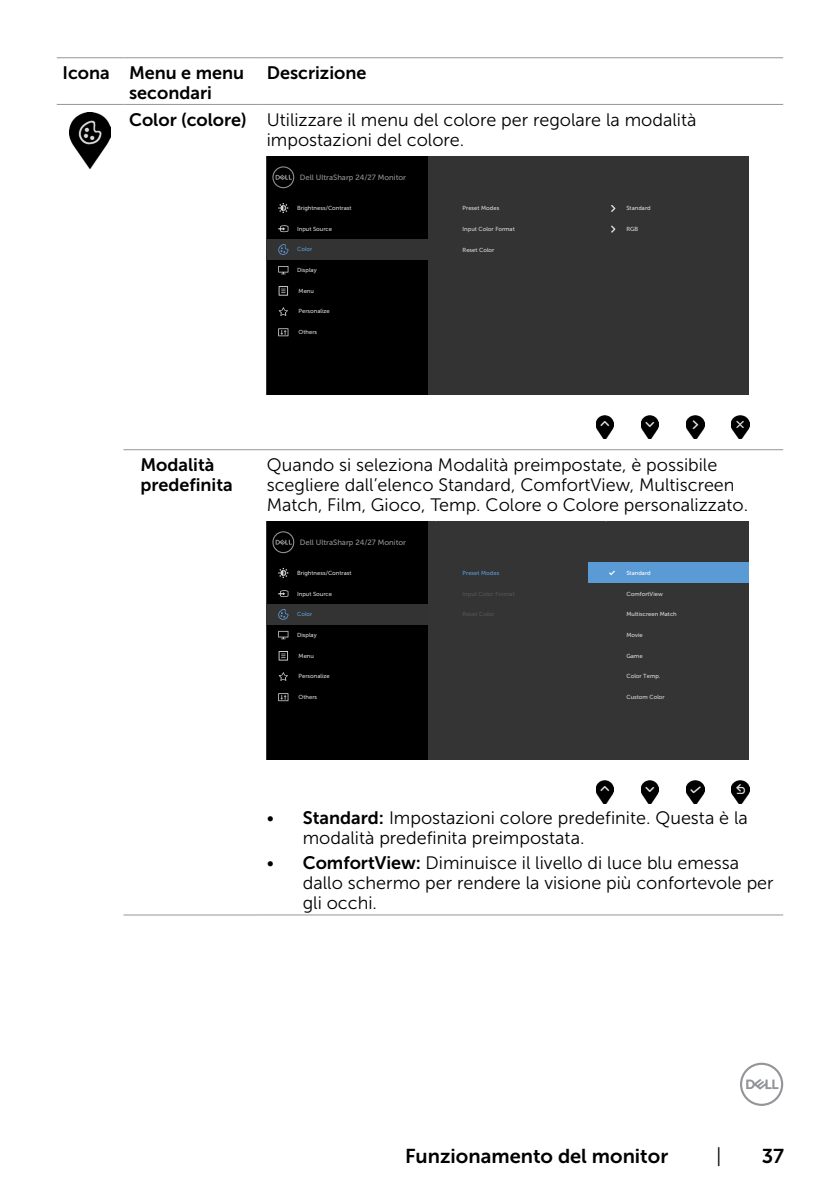
<style>
.page{position:relative;width:840px;height:1191px;background:#fff}
.page>*{position:absolute;margin:0;border:0;box-sizing:border-box;transform-origin:0 0}
.t1{font:20px "Museo Sans For Dell 700";color:#000}
.t2{font:20px "Museo Sans For Dell 300";color:#000}
.Table_Paragraph{font:18px/20px "Museo Sans For Dell 300";color:#000}
.Table_Head{font:18px/20px "Museo Sans For Dell 700";color:#000}
.Table_Paragraph-Inde{font:18px/20px "Museo Sans For Dell 700";color:#000}
.Table_Paragraph-2{font:18px "Museo Sans For Dell 700";color:#000}
.t3{font:7.6px "Museo Sans For Dell 500";color:#939393}
.t4{font:5.8px "Museo Sans For Dell 500";color:#d9d9d9}
.t5{font:5.8px "Museo Sans For Dell 500";color:#5b9bd5}
.t6{font:5.8px "Museo Sans For Dell 500";color:#fff}
.s1{font-family:"Museo Sans For Dell 700"}
</style>
<div class="page">
<svg style="left:740px;top:1062px;width:42px;height:44px"></svg>
<hr style="left:57px;top:104px;width:66px;height:1px;background:#939598">
<hr style="left:123px;top:104px;width:138px;height:1px;background:#939598">
<hr style="left:261px;top:104px;width:521px;height:1px;background:#939598">
<hr style="left:123px;top:914px;width:138px;height:1px;background:#939598">
<hr style="left:57px;top:57px;width:66px;height:1px;background:#939598">
<hr style="left:123px;top:57px;width:138px;height:1px;background:#939598">
<hr style="left:261px;top:57px;width:521px;height:1px;background:#939598">
<hr style="left:123px;top:449px;width:138px;height:1px;background:#939598">
<hr style="left:261px;top:449px;width:521px;height:1px;background:#939598">
<hr style="left:261px;top:914px;width:521px;height:1px;background:#939598">
<img style="left:70px;top:112px;width:40px;height:56px">
<div style="left:266px;top:156px;width:482px;height:238px;background:#333"></div>
<div style="left:266px;top:156px;width:161px;height:42px;background:#000"></div>
<svg style="left:272px;top:166px;width:22px;height:22px"></svg>
<div style="left:266px;top:218px;width:161px;height:21px;background:#000"></div>
<div style="left:266px;top:260px;width:161px;height:20px;background:#000"></div>
<div style="left:266px;top:280px;width:161px;height:21px;background:#000"></div>
<div style="left:266px;top:301px;width:161px;height:21px;background:#000"></div>
<div style="left:266px;top:322px;width:161px;height:21px;background:#000"></div>
<div style="left:266px;top:343px;width:161px;height:20px;background:#000"></div>
<div style="left:266px;top:363px;width:161px;height:21px;background:#000"></div>
<div style="left:266px;top:384px;width:161px;height:10px;background:#000"></div>
<div style="left:266px;top:198px;width:161px;height:20px;background:#000"></div>
<svg style="left:611px;top:205px;width:4px;height:7px"></svg>
<svg style="left:611px;top:225px;width:4px;height:8px"></svg>
<img style="left:596px;top:415px;width:17px;height:23px">
<img style="left:641px;top:415px;width:17px;height:23px">
<img style="left:686px;top:415px;width:17px;height:23px">
<img style="left:731px;top:415px;width:17px;height:23px">
<svg style="left:278px;top:225px;width:10px;height:7px"></svg>
<svg style="left:278px;top:266px;width:10px;height:8px"></svg>
<svg style="left:278px;top:286px;width:10px;height:10px"></svg>
<svg style="left:278px;top:307px;width:10px;height:9px"></svg>
<svg style="left:278px;top:328px;width:10px;height:8px"></svg>
<svg style="left:278px;top:203px;width:10px;height:10px"></svg>
<svg style="left:278px;top:244px;width:10px;height:11px"></svg>
<div style="left:266px;top:521px;width:482px;height:238px;background:#343435"></div>
<div style="left:266px;top:521px;width:161px;height:41px;background:#000"></div>
<svg style="left:272px;top:531px;width:22px;height:22px"></svg>
<div style="left:266px;top:583px;width:161px;height:21px;background:#000"></div>
<div style="left:266px;top:624px;width:161px;height:21px;background:#000"></div>
<div style="left:266px;top:645px;width:161px;height:21px;background:#000"></div>
<div style="left:266px;top:666px;width:161px;height:21px;background:#000"></div>
<div style="left:266px;top:687px;width:161px;height:20px;background:#000"></div>
<div style="left:266px;top:707px;width:161px;height:21px;background:#000"></div>
<div style="left:266px;top:728px;width:161px;height:21px;background:#000"></div>
<div style="left:266px;top:749px;width:161px;height:10px;background:#000"></div>
<div style="left:266px;top:562px;width:161px;height:21px;background:#000"></div>
<div style="left:588px;top:562px;width:160px;height:21px;background:#5b9bd5"></div>
<svg style="left:609px;top:571px;width:5px;height:4px"></svg>
<svg style="left:278px;top:609px;width:10px;height:11px"></svg>
<svg style="left:278px;top:590px;width:10px;height:7px"></svg>
<svg style="left:278px;top:631px;width:10px;height:8px"></svg>
<svg style="left:278px;top:651px;width:10px;height:9px"></svg>
<svg style="left:278px;top:672px;width:10px;height:9px"></svg>
<svg style="left:278px;top:693px;width:10px;height:8px"></svg>
<svg style="left:278px;top:568px;width:10px;height:10px"></svg>
<img style="left:596px;top:780px;width:17px;height:23px">
<img style="left:641px;top:780px;width:17px;height:23px">
<img style="left:686px;top:780px;width:17px;height:23px">
<img style="left:731px;top:780px;width:17px;height:23px">
<p class="Table_Head" style="left:62px;top:62px;width:49px">Icona</p>
<p class="Table_Head" style="left:129px;top:62px;width:116px">Menu e menu secondari</p>
<p class="Table_Head" style="left:266px;top:62px;width:101px">Descrizione</p>
<p class="Table_Paragraph-2" style="left:129px;top:110px;width:119px">Color (colore)</p>
<p class="Table_Paragraph" style="left:266px;top:110px;width:431px">Utilizzare il menu del colore per regolare la modalità impostazioni del colore.</p>
<p class="t3" style="left:300px;top:173px;width:108px">Dell UltraSharp 24/27 Monitor</p>
<p class="t4" style="left:297px;top:205px;width:56px">Brightness/Contrast</p>
<p class="t5" style="left:297px;top:246px;width:17px">Color</p>
<p class="t4" style="left:297px;top:267px;width:21px">Display</p>
<p class="t4" style="left:626px;top:205px;width:26px">Standard</p>
<p class="t4" style="left:626px;top:226px;width:13px">RGB</p>
<p class="t4" style="left:462px;top:205px;width:38px">Preset Modes</p>
<p class="t4" style="left:462px;top:246px;width:33px">Reset Color</p>
<p class="t4" style="left:297px;top:225px;width:36px">Input Source</p>
<p class="t4" style="left:462px;top:226px;width:54px">Input Color Format</p>
<p class="t4" style="left:298px;top:287px;width:17px">Menu</p>
<p class="t4" style="left:298px;top:308px;width:33px">Personalize</p>
<p class="t4" style="left:298px;top:329px;width:20px">Others</p>
<p class="Table_Paragraph-Inde" style="left:140px;top:454px;width:94px">Modalità predefinita</p>
<p class="Table_Paragraph" style="left:266px;top:454px;width:482px">Quando si seleziona Modalità preimpostate, è possibile scegliere dall’elenco Standard, ComfortView, Multiscreen<br>Match, Film, Gioco, Temp. Colore o Colore personalizzato.</p>
<p class="t3" style="left:300px;top:538px;width:108px">Dell UltraSharp 24/27 Monitor</p>
<p class="t4" style="left:297px;top:569px;width:56px">Brightness/Contrast</p>
<p class="t5" style="left:297px;top:611px;width:17px">Color</p>
<p class="t4" style="left:297px;top:632px;width:21px">Display</p>
<p class="t6" style="left:626px;top:569px;width:26px">Standard</p>
<p class="t5" style="left:462px;top:569px;width:38px">Preset Modes</p>
<p class="t4" style="left:297px;top:590px;width:36px">Input Source</p>
<p class="t4" style="left:626px;top:590px;width:38px">ComfortView</p>
<p class="t4" style="left:626px;top:611px;width:52px">Multiscreen Match</p>
<p class="t4" style="left:626px;top:632px;width:18px">Movie</p>
<p class="t4" style="left:626px;top:652px;width:18px">Game</p>
<p class="t4" style="left:626px;top:673px;width:35px">Color Temp.</p>
<p class="t4" style="left:626px;top:694px;width:40px">Custom Color</p>
<p class="t4" style="left:298px;top:652px;width:17px">Menu</p>
<p class="t4" style="left:298px;top:673px;width:33px">Personalize</p>
<p class="t4" style="left:298px;top:694px;width:20px">Others</p>
<p class="Table_Paragraph" style="left:302px;top:807px;width:446px;text-indent:-36px">• <span class="s1">Standard:</span> Impostazioni colore predefinite. Questa è la modalità predefinita preimpostata.</p>
<p class="Table_Paragraph" style="left:302px;top:853px;width:472px;text-indent:-36px">• <span class="s1">ComfortView:</span> Diminuisce il livello di luce blu emessa dallo schermo per rendere la visione più confortevole per gli occhi.</p>
<p class="t1" style="left:405px;top:1144px;width:264px">Funzionamento del monitor</p>
<p class="t2" style="left:715px;top:1145px;width:7px">|</p>
<p class="t1" style="left:761px;top:1144px;width:24px">37</p>
</div>
